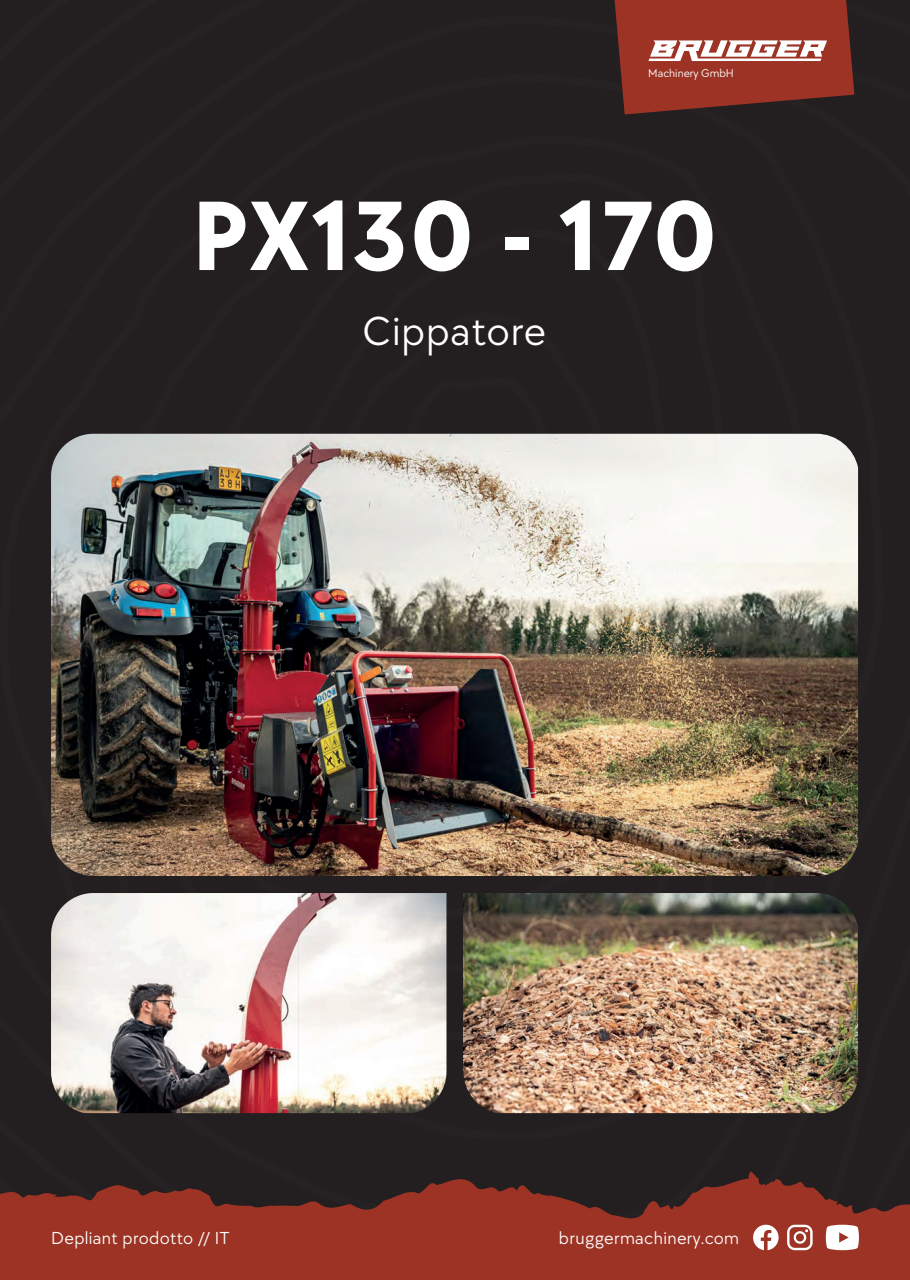
<style>
.page{position:relative;width:910px;height:1280px;background:#fff}
.page>*{position:absolute;margin:0;border:0;box-sizing:border-box;transform-origin:0 0}
.t1{font:700 102px "TT Chocolates Trl";letter-spacing:.02em;color:#fff}
.t2{font:42px "TT Chocolates Trl";letter-spacing:.02em;color:#fff}
.t3{font:18px "TT Chocolates Trl";letter-spacing:.02em;color:#fff}
.t4{font:11.7px "TT Chocolates Trl";color:#fff}
</style>
<div class="page">
<div style="left:367px;top:0;width:248px;height:16px;background:#231f20"></div>
<div style="left:367px;top:16px;width:543px;height:412px;background:#231f20"></div>
<div style="left:0;top:73px;width:885px;height:871px;background:#231f20"></div>
<div style="left:70px;top:136px;width:752px;height:757px;background:#231f20"></div>
<div style="left:151px;top:173px;width:595px;height:771px;background:#231f20"></div>
<div style="left:209px;top:229px;width:467px;height:688px;background:#231f20"></div>
<div style="left:261px;top:312px;width:374px;height:122px;background:#231f20"></div>
<div style="left:314px;top:378px;width:280px;height:56px;background:#231f20"></div>
<div style="left:0;top:944px;width:663px;height:221px;background:#231f20"></div>
<div style="left:663px;top:794px;width:247px;height:371px;background:#231f20"></div>
<div style="left:0;top:1015px;width:400px;height:150px;background:#231f20"></div>
<div style="left:0;top:0;width:367px;height:332px;background:#231f20"></div>
<div style="left:0;top:0;width:159px;height:138px;background:#231f20"></div>
<svg style="left:0;top:1165px;width:910px;height:115px;background:#792d22"></svg>
<svg style="left:787px;top:1225px;width:26px;height:25px"></svg>
<svg style="left:753px;top:1225px;width:26px;height:25px"></svg>
<svg style="left:826px;top:1225px;width:33px;height:25px"></svg>
<svg style="left:615px;top:0;width:295px;height:114px;background:#813b32"></svg>
<img style="left:51px;top:434px;width:807px;height:442px">
<img style="left:463px;top:893px;width:395px;height:220px">
<img style="left:51px;top:893px;width:395px;height:220px">
<p class="t4" style="left:648px;top:65px;width:87px">Machinery GmbH</p>
<h1 class="t1" style="left:192px;top:164px;width:527px">PX130 - 170</h1>
<h2 class="t2" style="left:363px;top:304px;width:185px">Cippatore</h2>
<p class="t3" style="left:51px;top:1226px;width:180px">Depliant prodotto // IT</p>
<p class="t3" style="left:559px;top:1226px;width:182px">bruggermachinery.com</p>
</div>
